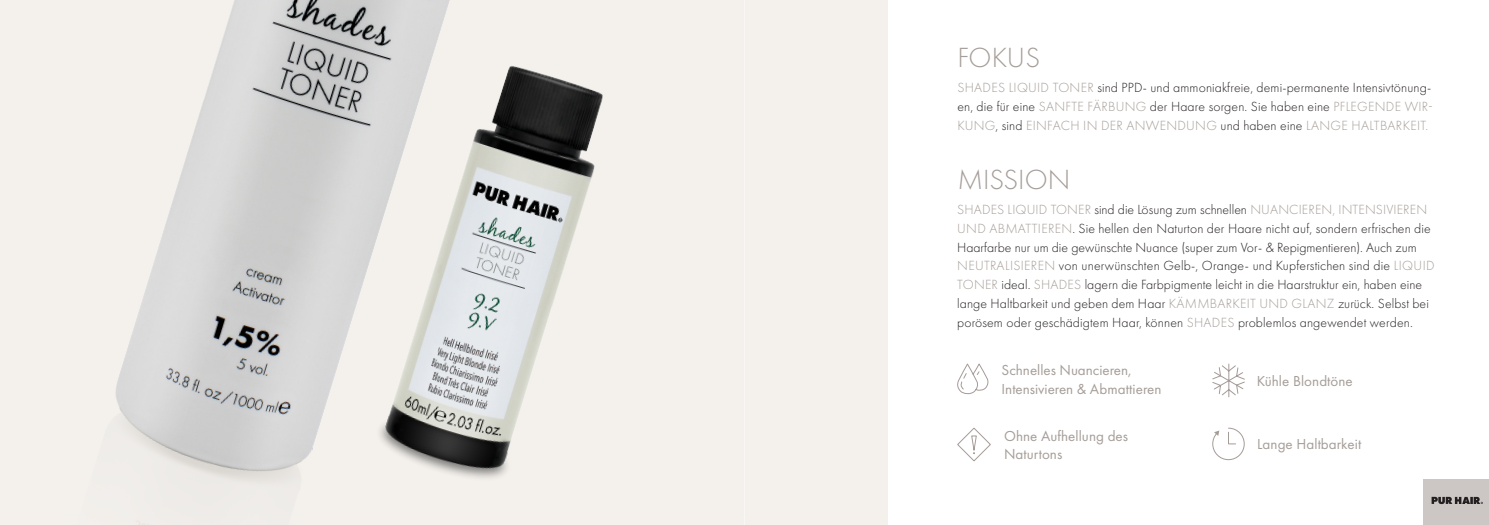
<style>
.page{position:relative;width:1489px;height:525px;background:#fff}
.page>*{position:absolute;margin:0;border:0;box-sizing:border-box;transform-origin:0 0}
.t1{font:300 28.75px "Futura PT";color:#a59d98}
.t2{font:15px/18.8px "Futura PT";letter-spacing:.005em;color:#a59d98}
.t3{font:300 13.75px/18.8px "Futura PT";letter-spacing:.01em;color:#231f20;text-align:justify}
.s1{color:#a59d98}
</style>
<div class="page">
<div style="left:0;top:0;width:888px;height:524px;background:#f4f1ed"></div>
<hr style="left:744px;top:0;width:1px;height:524px;background:#fff">
<img style="left:115px;top:0;width:335px;height:524px">
<img style="left:353px;top:9px;width:250px;height:515px">
<svg style="left:957px;top:363px;width:31px;height:31px"></svg>
<svg style="left:1212px;top:427px;width:32px;height:33px"></svg>
<svg style="left:957px;top:427px;width:33px;height:34px"></svg>
<svg style="left:1212px;top:363px;width:32px;height:34px"></svg>
<div style="left:1423px;top:479px;width:65px;height:45px;background:#ccc7c4"></div>
<svg style="left:1431px;top:496px;width:51px;height:8px"></svg>
<h1 class="t1" style="left:957px;top:41px;width:84px">FOKUS</h1>
<p class="t3" style="left:957px;top:78px;width:476px"><span class="s1">SHADES LIQUID TONER</span> sind PPD- und ammoniakfreie, demi-permanente Intensivtönung&shy;en, die für eine <span class="s1">SANFTE FÄRBUNG</span> der Haare sorgen. Sie haben eine <span class="s1">PFLEGENDE WIR-KUNG</span>, sind <span class="s1">EINFACH IN DER ANWENDUNG</span> und haben eine <span class="s1">LANGE HALTBARKEIT.</span></p>
<h1 class="t1" style="left:957px;top:163px;width:114px">MISSION</h1>
<p class="t3" style="left:957px;top:200px;width:479px;text-align:left"><span class="s1">SHADES LIQUID TONER</span> sind die Lösung zum schnellen <span class="s1">NUANCIEREN, INTENSIVIEREN UND ABMATTIEREN</span>. Sie hellen den Naturton der Haare nicht auf, sondern erfrischen die Haarfarbe nur um die gewünschte Nuance (super zum Vor- &amp; Repigmentieren). Auch zum <span class="s1">NEUTRALISIEREN</span> von unerwünschten Gelb-, Orange- und Kupferstichen sind die <span class="s1">LIQUID TONER</span> ideal. <span class="s1">SHADES</span> lagern die Farbpigmente leicht in die Haarstruktur ein, haben eine lange Haltbarkeit und geben dem Haar <span class="s1">KÄMMBARKEIT UND GLANZ</span> zurück. Selbst bei porösem oder geschädigtem Haar, können <span class="s1">SHADES</span> problemlos angewendet werden.</p>
<p class="t2" style="left:1001px;top:360px;width:161px">Schnelles Nuancieren,<br>Intensivieren &amp; Abmattieren</p>
<p class="t2" style="left:1256px;top:371px;width:97px">Kühle Blondtöne</p>
<p class="t2" style="left:1003px;top:426px;width:126px">Ohne Aufhellung des<br>Naturtons</p>
<p class="t2" style="left:1256px;top:435px;width:106px">Lange Haltbarkeit</p>
</div>
